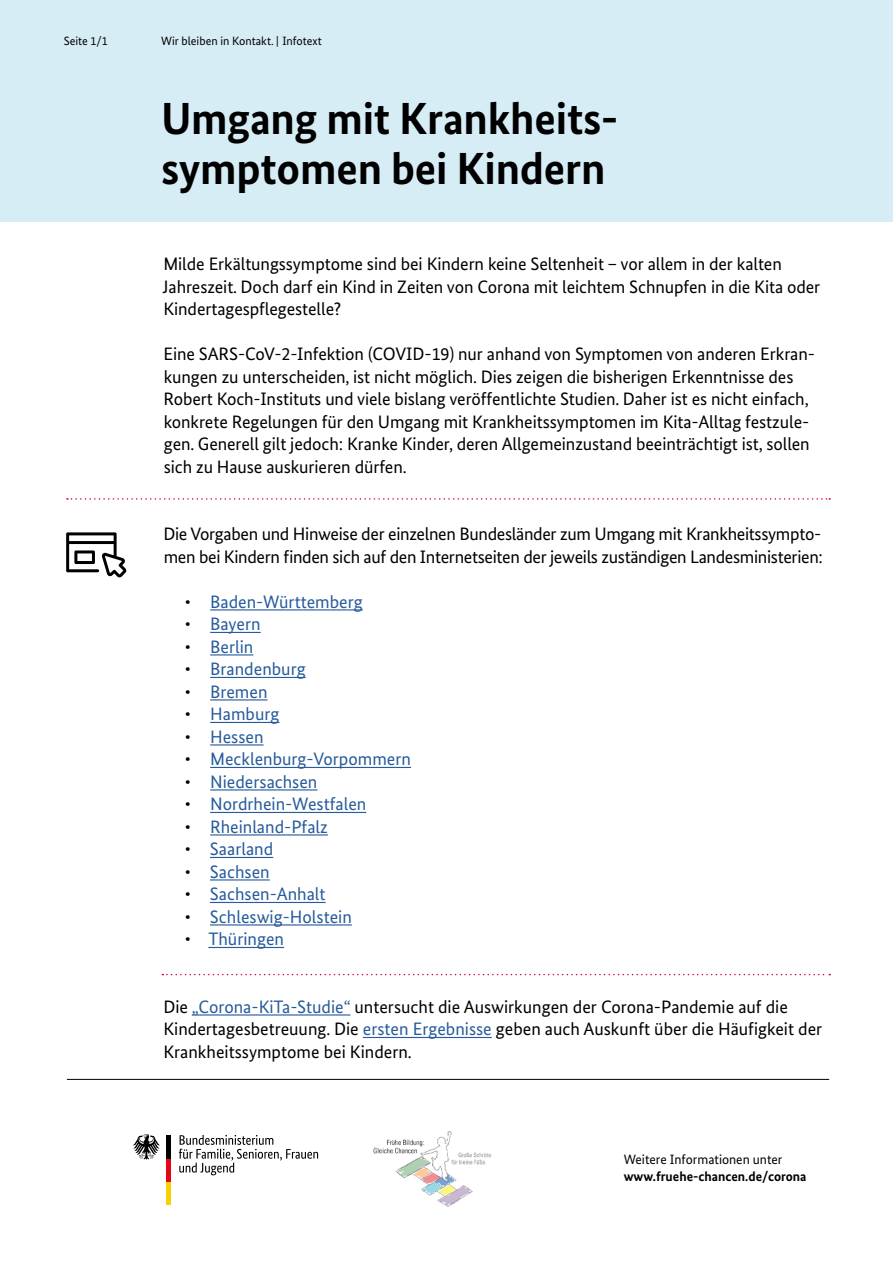
<style>
.page{position:relative;width:893px;height:1263px;background:#fff}
.page>*{position:absolute;margin:0;border:0;box-sizing:border-box;transform-origin:0 0}
.Methode-Titel{font:700 45px/49.5px "Bundes Sans";letter-spacing:-.005em;color:#000}
.Fließtext_Regular{font:18px/22.5px "Bundes Sans";letter-spacing:-.005em;color:#000}
.t1{font:18px "Bundes Sans";color:#275b9b}
.Fließtext_Regular-2{font:700 13.5px/16.5px "Bundes Sans";color:#000}
.t2{font:12px "Bundes Sans";color:#000}
.s1{color:#000}
.s2{color:#275b9b}
.s3{font-weight:400}
</style>
<div class="page">
<hr style="left:210px;top:609px;width:153px;height:1px;background:#275b9b">
<hr style="left:210px;top:632px;width:51px;height:1px;background:#275b9b">
<hr style="left:210px;top:654px;width:43px;height:1px;background:#275b9b">
<hr style="left:210px;top:677px;width:96px;height:1px;background:#275b9b">
<hr style="left:210px;top:699px;width:57px;height:1px;background:#275b9b">
<hr style="left:210px;top:722px;width:69px;height:1px;background:#275b9b">
<hr style="left:210px;top:744px;width:54px;height:1px;background:#275b9b">
<hr style="left:210px;top:767px;width:201px;height:1px;background:#275b9b">
<hr style="left:210px;top:789px;width:107px;height:1px;background:#275b9b">
<hr style="left:210px;top:812px;width:156px;height:1px;background:#275b9b">
<hr style="left:210px;top:834px;width:118px;height:1px;background:#275b9b">
<hr style="left:210px;top:857px;width:63px;height:1px;background:#275b9b">
<hr style="left:210px;top:879px;width:60px;height:1px;background:#275b9b">
<hr style="left:210px;top:902px;width:116px;height:1px;background:#275b9b">
<hr style="left:210px;top:924px;width:142px;height:1px;background:#275b9b">
<hr style="left:208px;top:947px;width:76px;height:1px;background:#275b9b">
<hr style="left:192px;top:1014px;width:158px;height:1px;background:#275b9b">
<hr style="left:363px;top:1037px;width:129px;height:1px;background:#275b9b">
<div style="left:0;top:0;width:893px;height:221px;background:#d7edf6"></div>
<svg style="left:67px;top:498px;width:763px;height:2px"></svg>
<svg style="left:66px;top:532px;width:61px;height:45px"></svg>
<svg style="left:162px;top:974px;width:668px;height:1px"></svg>
<hr style="left:67px;top:1079px;width:762px;height:1px;background:#000">
<svg style="left:179px;top:1135px;width:139px;height:40px"></svg>
<hr style="left:167px;top:1182px;width:4px;height:23px;background:#f8d200">
<hr style="left:167px;top:1158px;width:4px;height:24px;background:#e30613">
<svg style="left:133px;top:1134px;width:27px;height:25px"></svg>
<hr style="left:167px;top:1135px;width:4px;height:23px;background:#000">
<img style="left:373px;top:1131px;width:119px;height:76px">
<p class="t2" style="left:64px;top:34px;width:46px">Seite 1/1</p>
<p class="t2" style="left:161px;top:34px;width:162px">Wir bleiben in Kontakt. | Infotext</p>
<p class="Methode-Titel" style="left:161px;top:94px;width:459px">Umgang mit Krankheits&shy;symptomen bei Kindern</p>
<p class="Fließtext_Regular" style="left:163px;top:252px;width:659px">Milde Erkältungssymptome sind bei Kindern keine Seltenheit – vor allem in der kalten<br>Jahreszeit. Doch darf ein Kind in Zeiten von Corona mit leichtem Schnupfen in die Kita oder<br>Kindertagespflegestelle?</p>
<p class="Fließtext_Regular" style="left:163px;top:342px;width:653px">Eine SARS-CoV-2-Infektion (COVID-19) nur anhand von Symptomen von anderen Erkran&shy;kungen zu unterscheiden, ist nicht möglich. Dies zeigen die bisherigen Erkenntnisse des Robert Koch-Instituts und viele bislang veröffentlichte Studien. Daher ist es nicht einfach, konkrete Regelungen für den Umgang mit Krankheitssymptomen im Kita-Alltag festzule&shy;gen. Generell gilt jedoch: Kranke Kinder, deren Allgemeinzustand beeinträchtigt ist, sollen sich zu Hause auskurieren dürfen.</p>
<p class="Fließtext_Regular" style="left:163px;top:522px;width:661px">Die Vorgaben und Hinweise der einzelnen Bundesländer zum Umgang mit Krankheitssympto&shy;men bei Kindern finden sich auf den Internetseiten der jeweils zuständigen Landesministerien:</p>
<p class="t1" style="left:185px;top:590px;width:180px"><span class="s1">•</span> Baden-Württemberg</p>
<p class="t1" style="left:185px;top:613px;width:77px"><span class="s1">•</span> Bayern</p>
<p class="t1" style="left:185px;top:635px;width:70px"><span class="s1">•</span> Berlin</p>
<p class="t1" style="left:185px;top:658px;width:122px"><span class="s1">•</span> Brandenburg</p>
<p class="t1" style="left:185px;top:680px;width:84px"><span class="s1">•</span> Bremen</p>
<p class="t1" style="left:185px;top:703px;width:96px"><span class="s1">•</span> Hamburg</p>
<p class="t1" style="left:185px;top:725px;width:80px"><span class="s1">•</span> Hessen</p>
<p class="t1" style="left:185px;top:748px;width:228px"><span class="s1">•</span> Mecklenburg-Vorpommern</p>
<p class="t1" style="left:185px;top:770px;width:134px"><span class="s1">•</span> Niedersachsen</p>
<p class="t1" style="left:185px;top:793px;width:183px"><span class="s1">•</span> Nordrhein-Westfalen</p>
<p class="t1" style="left:185px;top:815px;width:145px"><span class="s1">•</span> Rheinland-Pfalz</p>
<p class="t1" style="left:185px;top:838px;width:90px"><span class="s1">•</span> Saarland</p>
<p class="t1" style="left:185px;top:860px;width:86px"><span class="s1">•</span> Sachsen</p>
<p class="t1" style="left:185px;top:883px;width:142px"><span class="s1">•</span> Sachsen-Anhalt</p>
<p class="t1" style="left:185px;top:905px;width:169px"><span class="s1">•</span> Schleswig-Holstein</p>
<p class="t1" style="left:185px;top:928px;width:101px"><span class="s1">•</span> Thüringen</p>
<p class="Fließtext_Regular" style="left:163px;top:995px;width:660px">Die <span class="s2">„Corona-KiTa-Studie“</span> untersucht die Auswirkungen der Corona-Pandemie auf die<br>Kindertagesbetreuung. Die <span class="s2">ersten Ergebnisse</span> geben auch Auskunft über die Häufigkeit der<br>Krankheitssymptome bei Kindern.</p>
<p class="Fließtext_Regular-2" style="left:624px;top:1151px;width:184px"><span class="s3">Weitere Informationen unter </span>www.fruehe-chancen.de/corona</p>
</div>
